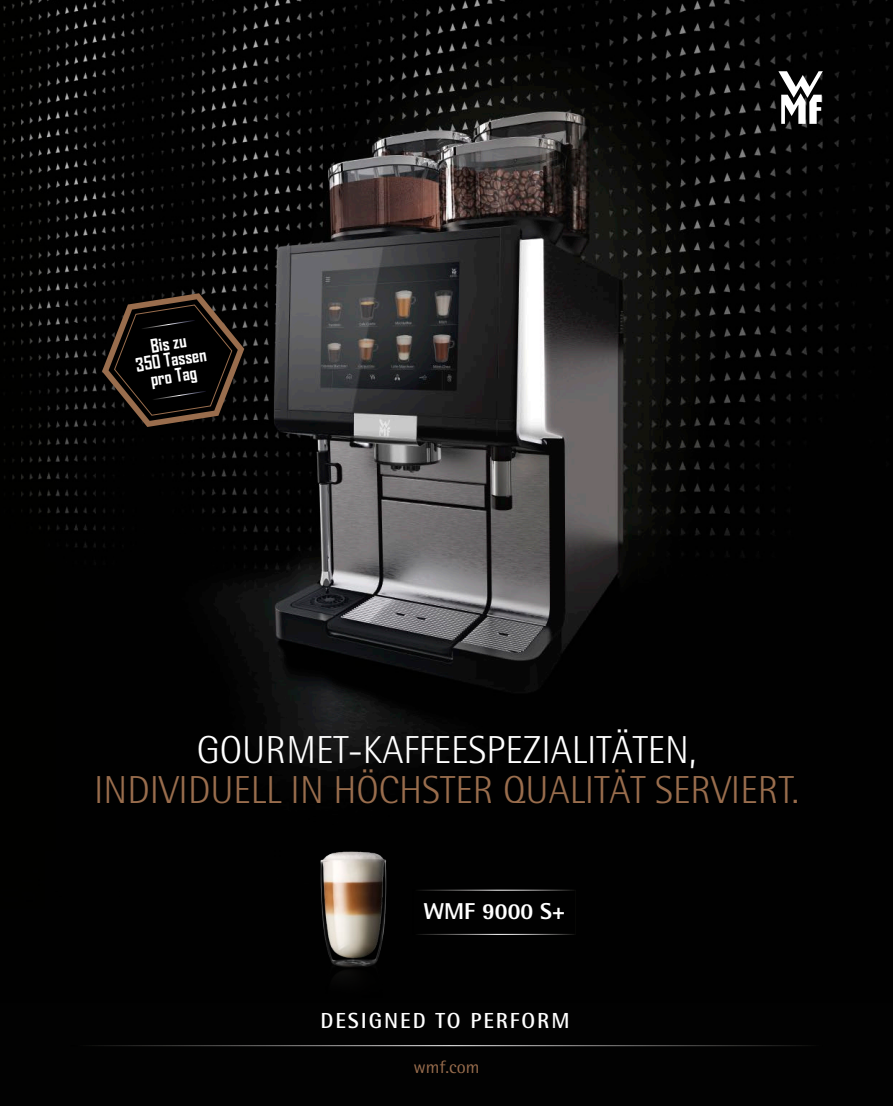
<style>
.page{position:relative;width:893px;height:1106px;background:#fff}
.page>*{position:absolute;margin:0;border:0;box-sizing:border-box;transform-origin:0 0}
.t1{font:300 39px/39.9px "WMF Rotis";color:#996d4d;text-align:center}
.t2{font:700 22.95px "WMF Rotis";color:#fff}
.t3{font:500 21.75px "WMF Rotis";letter-spacing:.09em;color:#fff}
.Paragrafo_base{font:700 18px/16.5px "Agency FB";color:#fff;text-align:center}
.t4{font:18px "WMF Rotis";color:#996d4d}
.s1{color:#fff}
</style>
<div class="page">
<img style="left:0;top:0;width:893px;height:1003px">
<div style="left:0;top:1003px;width:893px;height:103px;background:#020202"></div>
<svg style="left:778px;top:71px;width:45px;height:53px"></svg>
<hr style="left:71px;top:1045px;width:751px;height:1px;background:#fff">
<img style="left:317px;top:828px;width:78px;height:175px">
<svg style="left:102px;top:293px;width:142px;height:134px;background:#17110d"></svg>
<p class="Paragrafo_base" style="left:132px;top:340px;width:73px;rotate:-9deg">Bis zu<br>350 Tassen pro Tag</p>
<p class="t1" style="left:94px;top:729px;width:706px"><span class="s1">GOURMET-KAFFEESPEZIALITÄTEN,<br></span>INDIVIDUELL IN HÖCHSTER QUALITÄT SERVIERT.</p>
<p class="t2" style="left:423px;top:896px;width:144px">WMF 9000 S+</p>
<p class="t3" style="left:321px;top:1007px;width:250px">DESIGNED TO PERFORM</p>
<p class="t4" style="left:413px;top:1056px;width:68px">wmf.com</p>
</div>
